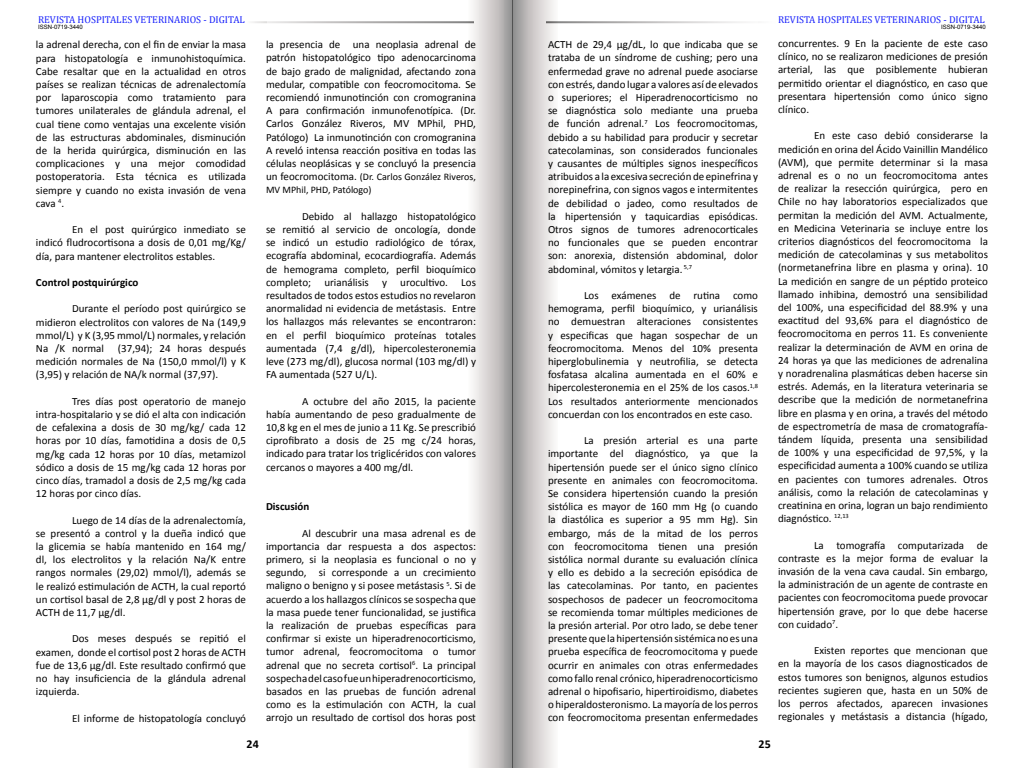
<style>
.page{position:relative;width:1024px;height:768px;background:#fff}
.page>*{position:absolute;margin:0;border:0;box-sizing:border-box;transform-origin:0 0}
.t1{font:700 12px "Calibri";color:#000}
.t2{font:11px/13.2px "Calibri";color:#000;text-align:justify}
.t3{font:700 11px "Calibri";color:#000}
.t4{font:10px "Cambria";color:#1922fb}
.t5{font:10px/13.2px "Calibri";color:#000}
.t6{font:6px "Arial";color:#000}
.s1{font-size:11px}
</style>
<div class="page">
<svg style="left:513px;top:0;width:233px;height:768px"></svg>
<svg style="left:267px;top:0;width:246px;height:768px"></svg>
<p class="t4" style="left:38px;top:13px;width:208px">REVISTA HOSPITALES VETERINARIOS - DIGITAL</p>
<p class="t4" style="left:778px;top:13px;width:208px">REVISTA HOSPITALES VETERINARIOS - DIGITAL</p>
<p class="t6" style="left:38px;top:23px;width:46px">ISSN-0719-3440</p>
<p class="t6" style="left:941px;top:23px;width:46px">ISSN-0719-3440</p>
<p class="t2" style="left:36px;top:38px;width:212px">la adrenal derecha, con el fin de enviar la masa para histopatología e inmunohistoquímica.<br>Cabe resaltar que en la actualidad en otros países se realizan técnicas de adrenalectomía por laparoscopia como tratamiento para tumores unilaterales de glándula adrenal, el cual tiene como ventajas una excelente visión de las estructuras abdominales, disminución de la herida quirúrgica, disminución en las complicaciones y una mejor comodidad postoperatoria. Esta técnica es utilizada siempre y cuando no exista invasión de vena cava <sup>4</sup>.</p>
<p class="t2" style="left:36px;top:223px;width:212px;text-indent:36px">En el post quirúrgico inmediato se indicó fludrocortisona a dosis de 0,01 mg/Kg/ día, para mantener electrolitos estables.</p>
<p class="t3" style="left:36px;top:275px;width:104px">Control postquirúrgico</p>
<p class="t2" style="left:36px;top:302px;width:212px;text-indent:36px">Durante el período post quirúrgico se midieron electrolitos con valores de Na (149,9 mmol/L) y K (3,95 mmol/L) normales, y relación Na /K normal</p>
<p class="t2" style="left:36px;top:342px;width:212px;text-indent:82px">(37,94); 24 horas después medición normales de Na (150,0 mmol/l) y K (3,95) y relación de NA/k normal (37,97).</p>
<p class="t2" style="left:36px;top:395px;width:212px;text-indent:36px">Tres días post operatorio de manejo intra-hospitalario y se dió el alta con indicación de cefalexina a dosis de 30 mg/kg/ cada 12 horas por 10 días, famotidina a dosis de 0,5 mg/kg cada 12 horas por 10 días, metamizol sódico a dosis de 15 mg/kg cada 12 horas por cinco días, tramadol a dosis de 2,5 mg/kg cada 12 horas por cinco días.</p>
<p class="t2" style="left:36px;top:513px;width:212px;text-indent:36px">Luego de 14 días de la adrenalectomía, se presentó a control y la dueña indicó que la glicemia se había mantenido en 164 mg/ dl, los electrolitos y la relación Na/K entre rangos normales (29,02) mmol/l), además se le realizó estimulación de ACTH, la cual reportó un cortisol basal de 2,8 µg/dl y post 2 horas de ACTH de 11,7 µg/dl.</p>
<p class="t2" style="left:36px;top:632px;width:212px;text-indent:36px">Dos meses después se repitió el examen, donde el cortisol post 2 horas de ACTH fue de 13,6 µg/dl. Este resultado confirmó que no hay insuficiencia de la glándula adrenal izquierda.</p>
<p class="t2" style="left:72px;top:711px;width:175px">El informe de histopatología concluyó</p>
<p class="t2" style="left:266px;top:38px;width:212px">la presencia de una neoplasia adrenal de patrón histopatológico tipo adenocarcinoma de bajo grado de malignidad, afectando zona medular, compatible con feocromocitoma. Se recomiendó inmunotinción con cromogranina A para confirmación inmunofenotípica. (Dr.<br>Carlos González Riveros, MV MPhil, PHD, Patólogo) La inmunotinción con cromogranina A reveló intensa reacción positiva en todas las células neoplásicas y se concluyó la presencia</p>
<p class="t5" style="left:266px;top:170px;width:211px"><span class="s1">un feocromocitoma.</span> (Dr. Carlos González Riveros,<br>MV MPhil, PHD, Patólogo)</p>
<p class="t2" style="left:266px;top:210px;width:212px;text-indent:36px">Debido al hallazgo histopatológico se remitió al servicio de oncología, donde se indicó un estudio radiológico de tórax, ecografía abdominal, ecocardiografía. Además de hemograma completo, perfil bioquímico completo; urianálisis y urocultivo. Los resultados de todos estos estudios no revelaron anormalidad ni evidencia de metástasis. Entre los hallazgos más relevantes se encontraron: en el perfil bioquímico proteínas totales aumentada (7,4 g/dl), hipercolesteronemia leve (273 mg/dl), glucosa normal (103 mg/dl) y FA aumentada (527 U/L).</p>
<p class="t2" style="left:266px;top:394px;width:212px;text-indent:36px">A octubre del año 2015, la paciente había aumentando de peso gradualmente de 10,8 kg en el mes de junio a 11 Kg. Se prescribió ciprofibrato a dosis de 25 mg c/24 horas, indicado para tratar los triglicéridos con valores cercanos o mayores a 400 mg/dl.</p>
<p class="t3" style="left:266px;top:500px;width:45px">Discusión</p>
<p class="t2" style="left:266px;top:526px;width:212px;text-indent:36px">Al descubrir una masa adrenal es de importancia dar respuesta a dos aspectos: primero, si la neoplasia es funcional o no y segundo, si corresponde a un crecimiento maligno o benigno y si posee metástasis <sup>5</sup>. Si de acuerdo a los hallazgos clínicos se sospecha que la masa puede tener funcionalidad, se justifica la realización de pruebas específicas para confirmar si existe un hiperadrenocorticismo, tumor adrenal, feocromocitoma o tumor adrenal que no secreta cortisol<sup>6</sup>. La principal sospecha del caso fue un hiperadrenocorticismo, basados en las pruebas de función adrenal como es la estimulación con ACTH, la cual arrojo un resultado de cortisol dos horas post</p>
<p class="t2" style="left:548px;top:38px;width:212px">ACTH de 29,4 µg/dL, lo que indicaba que se trataba de un síndrome de cushing; pero una enfermedad grave no adrenal puede asociarse con estrés, dando lugar a valores así de elevados o superiores; el Hiperadrenocorticismo no se diagnóstica solo mediante una prueba de función adrenal.<sup>7</sup> Los feocromocitomas, debido a su habilidad para producir y secretar catecolaminas, son considerados funcionales y causantes de múltiples signos inespecíficos atribuidos a la excesiva secreción de epinefrina y norepinefrina, con signos vagos e intermitentes de debilidad o jadeo, como resultados de la hipertensión y taquicardias episódicas.<br>Otros signos de tumores adrenocorticales no funcionales que se pueden encontrar son: anorexia, distensión abdominal, dolor abdominal, vómitos y letargia. <sup>5,7</sup></p>
<p class="t2" style="left:548px;top:289px;width:212px;text-indent:36px">Los exámenes de rutina como hemograma, perfil bioquímico, y urianálisis no demuestran alteraciones consistentes y especificas que hagan sospechar de un feocromocitoma. Menos del 10% presenta hiperglobulinemia y neutrofilia, se detecta fosfatasa alcalina aumentada en el 60% e hipercolesteronemia en el 25% de los casos.<sup>1,8<br></sup>Los resultados anteriormente mencionados concuerdan con los encontrados en este caso.</p>
<p class="t2" style="left:548px;top:434px;width:212px;text-indent:36px">La presión arterial es una parte importante del diagnóstico, ya que la hipertensión puede ser el único signo clínico presente en animales con feocromocitoma.<br>Se considera hipertensión cuando la presión sistólica es mayor de 160 mm Hg (o cuando la diastólica es superior a 95 mm Hg). Sin embargo, más de la mitad de los perros con feocromocitoma tienen una presión sistólica normal durante su evaluación clínica y ello es debido a la secreción episódica de las catecolaminas. Por tanto, en pacientes sospechosos de padecer un feocromocitoma se recomienda tomar múltiples mediciones de la presión arterial. Por otro lado, se debe tener presente que la hipertensión sistémica no es una prueba específica de feocromocitoma y puede ocurrir en animales con otras enfermedades como fallo renal crónico, hiperadrenocorticismo adrenal o hipofisario, hipertiroidismo, diabetes o hiperaldosteronismo. La mayoría de los perros con feocromocitoma presentan enfermedades</p>
<p class="t2" style="left:778px;top:37px;width:212px">concurrentes. 9 En la paciente de este caso clínico, no se realizaron mediciones de presión arterial, las que posiblemente hubieran permitido orientar el diagnóstico, en caso que presentara hipertensión como único signo clínico.</p>
<p class="t2" style="left:778px;top:129px;width:212px;text-indent:36px">En este caso debió considerarse la medición en orina del Ácido Vainillin Mandélico (AVM), que permite determinar si la masa adrenal es o no un feocromocitoma antes de realizar la resección quirúrgica, pero en Chile no hay laboratorios especializados que permitan la medición del AVM. Actualmente, en Medicina Veterinaria se incluye entre los criterios diagnósticos del feocromocitoma la medición de catecolaminas y sus metabolitos (normetanefrina libre en plasma y orina). 10<br>La medición en sangre de un péptido proteico llamado inhibina, demostró una sensibilidad del 100%, una especificidad del 88.9% y una exactitud del 93,6% para el diagnóstico de feocromocitoma en perros 11. Es conveniente realizar la determinación de AVM en orina de 24 horas ya que las mediciones de adrenalina y noradrenalina plasmáticas deben hacerse sin estrés. Además, en la literatura veterinaria se describe que la medición de normetanefrina libre en plasma y en orina, a través del método de espectrometría de masa de cromatografía&shy;tándem líquida, presenta una sensibilidad de 100% y una especificidad de 97,5%, y la especificidad aumenta a 100% cuando se utiliza en pacientes con tumores adrenales. Otros análisis, como la relación de catecolaminas y creatinina en orina, logran un bajo rendimiento diagnóstico. <sup>12,13</sup></p>
<p class="t2" style="left:778px;top:538px;width:212px;text-indent:36px">La tomografía computarizada de contraste es la mejor forma de evaluar la invasión de la vena cava caudal. Sin embargo, la administración de un agente de contraste en pacientes con feocromocitoma puede provocar hipertensión grave, por lo que debe hacerse con cuidado<sup>7</sup>.</p>
<p class="t2" style="left:778px;top:644px;width:212px;text-indent:36px">Existen reportes que mencionan que en la mayoría de los casos diagnosticados de estos tumores son benignos, algunos estudios recientes sugieren que, hasta en un 50% de los perros afectados, aparecen invasiones regionales y metástasis a distancia (hígado,</p>
<p class="t1" style="left:247px;top:737px;width:14px">24</p>
<p class="t1" style="left:759px;top:736px;width:14px">25</p>
</div>
